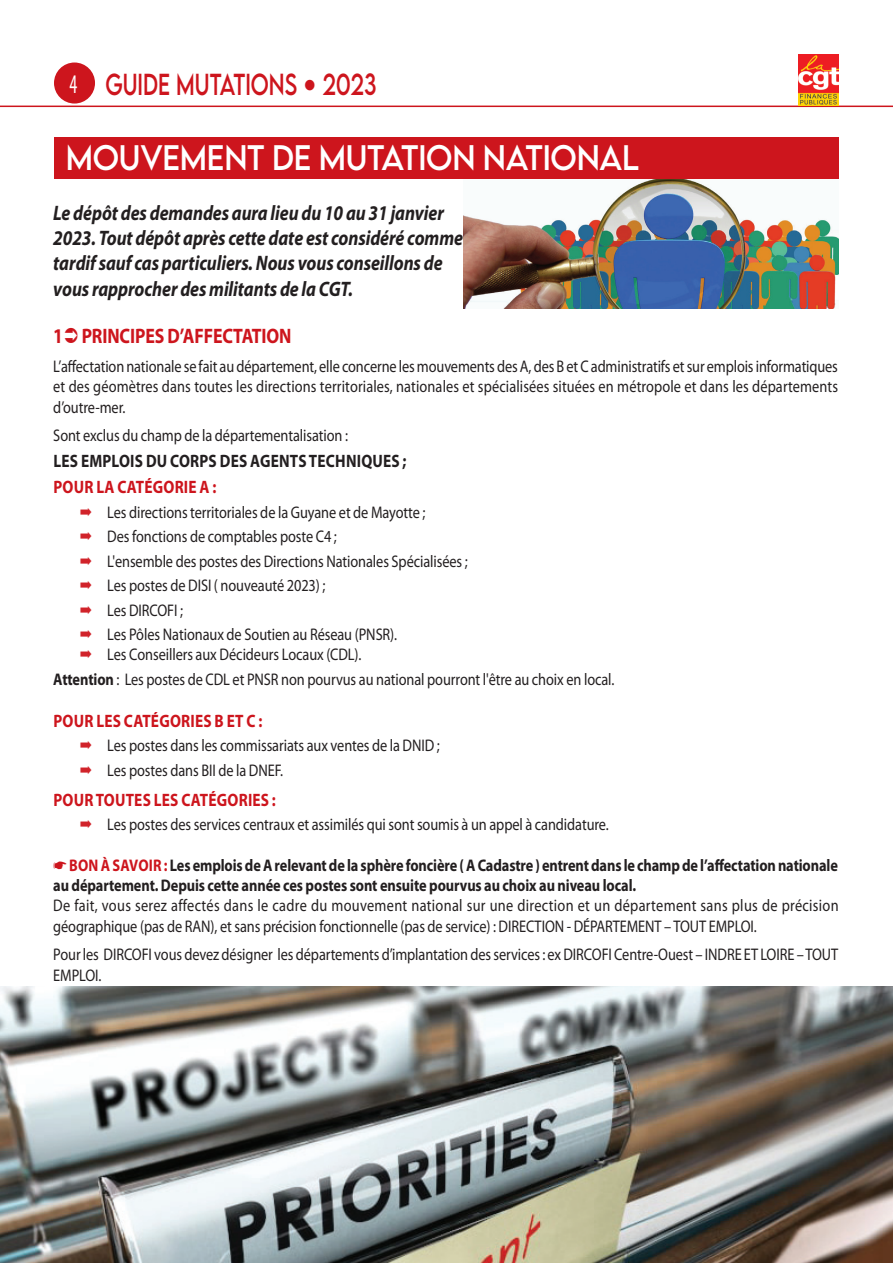
<style>
.page{position:relative;width:893px;height:1263px;background:#fff}
.page>*{position:absolute;margin:0;border:0;box-sizing:border-box;transform-origin:0 0}
.t1{font:31.5px "LEMONMILK";letter-spacing:-.01em;color:#fff;scale:.94 1}
.t2{font:27px "LEMONMILK";color:#cd151d;scale:.75 1}
.t3{font:italic 700 21px/25.2px "Myriad Pro";letter-spacing:-.005em;color:#231f20;scale:.85 1}
.t4{font:700 21px "Myriad Pro";letter-spacing:-.005em;color:#cd151d;scale:.85 1}
.t5{font:700 18px "Myriad Pro";letter-spacing:.015em;color:#cd151d;scale:.85 1}
.t6{font:700 18px "Myriad Pro";letter-spacing:.015em;color:#231f20;scale:.85 1}
.t7{font:16.8px/24.5px "Myriad Pro";letter-spacing:-.005em;color:#231f20;scale:.85 1}
.t8{font:16.8px/20.2px "Myriad Pro";letter-spacing:.015em;color:#231f20;scale:.85 1}
.t9{font:700 16.8px/20.2px "Myriad Pro";letter-spacing:-.01em;color:#231f20;scale:.85 1}
.s1{font-family:"Myriad Pro";font-stretch:condensed;color:#fff}
.s2{font-weight:700}
.s3{color:#cd151d}
</style>
<div class="page">
<div style="left:54px;top:63px;width:41px;height:41px;background:#cd151d;border-radius:50%"></div>
<hr style="left:0;top:106px;width:893px;height:1px;background:#cd151d">
<img style="left:798px;top:54px;width:41px;height:52px">
<img style="left:463px;top:179px;width:376px;height:129px">
<div style="left:55px;top:138px;width:784px;height:41px;background:#cd151d"></div>
<img style="left:0;top:987px;width:893px;height:276px">
<h2 class="t2" style="left:70px;top:66px;width:411px"><span class="s1">4</span> GUIDE MUTATIONS 2023</h2>
<h1 class="t1" style="left:66px;top:137px;width:611px">MOUVEMENT DE MUTATION NATIONAL</h1>
<p class="t3" style="left:53px;top:200px;width:484px">Le dépôt des demandes aura lieu du 10 au 31 janvier 2023. Tout dépôt après cette date est considéré comme tardif sauf cas particuliers. Nous vous conseillons de vous rapprocher des militants de la CGT.</p>
<p class="t4" style="left:53px;top:323px;width:266px">1 PRINCIPES D’AFFECTATION</p>
<p class="t7" style="left:53px;top:356px;width:925px;line-height:20.2px;text-align:justify">L’affectation nationale se fait au département, elle concerne les mouvements des A, des B et C administratifs et sur emplois informatiques et des géomètres dans toutes les directions territoriales, nationales et spécialisées situées en métropole et dans les départements d’outre-mer.</p>
<p class="t7" style="left:53px;top:423px;width:348px">Sont exclus du champ de la départementalisation :</p>
<p class="t6" style="left:53px;top:449px;width:417px">Les emplois du corps des agents techniques ;</p>
<p class="t5" style="left:53px;top:475px;width:193px">pour la catégorie A :</p>
<p class="t7" style="left:107px;top:499px;width:426px">Les directions territoriales de la Guyane et de Mayotte ;<br>Des fonctions de comptables poste C4 ;<br>L'ensemble des postes des Directions Nationales Spécialisées ; Les postes de DISI ( nouveauté 2023) ;<br>Les DIRCOFI ;<br>Les Pôles nationaux de soutien au Réseau (PNSR).</p>
<p class="t7" style="left:53px;top:642px;width:662px;text-indent:54px">Les conseillers aux décideurs locaux (CDL).<br><span class="s2">Attention</span> : Les postes de CDL et PNSR non pourvus au national pourront l'être au choix en local.</p>
<p class="t5" style="left:53px;top:709px;width:247px">Pour les catégories B et C :</p>
<p class="t7" style="left:107px;top:733px;width:393px">Les postes dans les commissariats aux ventes de la DNID ;<br>Les postes dans BII de la DNEF.</p>
<p class="t5" style="left:53px;top:788px;width:263px">Pour toutes les catégories :</p>
<p class="t7" style="left:107px;top:812px;width:592px">Les postes des services centraux et assimilés qui sont soumis à un appel à candidature.</p>
<p class="t9" style="left:53px;top:854px;width:925px;text-indent:16px"><span class="s3">Bon à savoir :</span> Les emplois de A relevant de la sphère foncière ( A Cadastre ) entrent dans le champ de l’affectation nationale au département. Depuis cette année ces postes sont ensuite pourvus au choix au niveau local.</p>
<p class="t8" style="left:53px;top:895px;width:925px">De fait, vous serez affectés dans le cadre du mouvement national sur une direction et un département sans plus de précision géographique (pas de RAN), et sans précision fonctionnelle (pas de service) : DIRECTION - DÉPARTEMENT – TOUT EMPLOI.</p>
<p class="t7" style="left:53px;top:944px;width:925px;line-height:20.2px">Pour les DIRCOFI vous devez désigner les départements d’implantation des services : ex DIRCOFI Centre-Ouest – INDRE ET LOIRE – TOUT<br>EMPLOI.</p>
</div>
